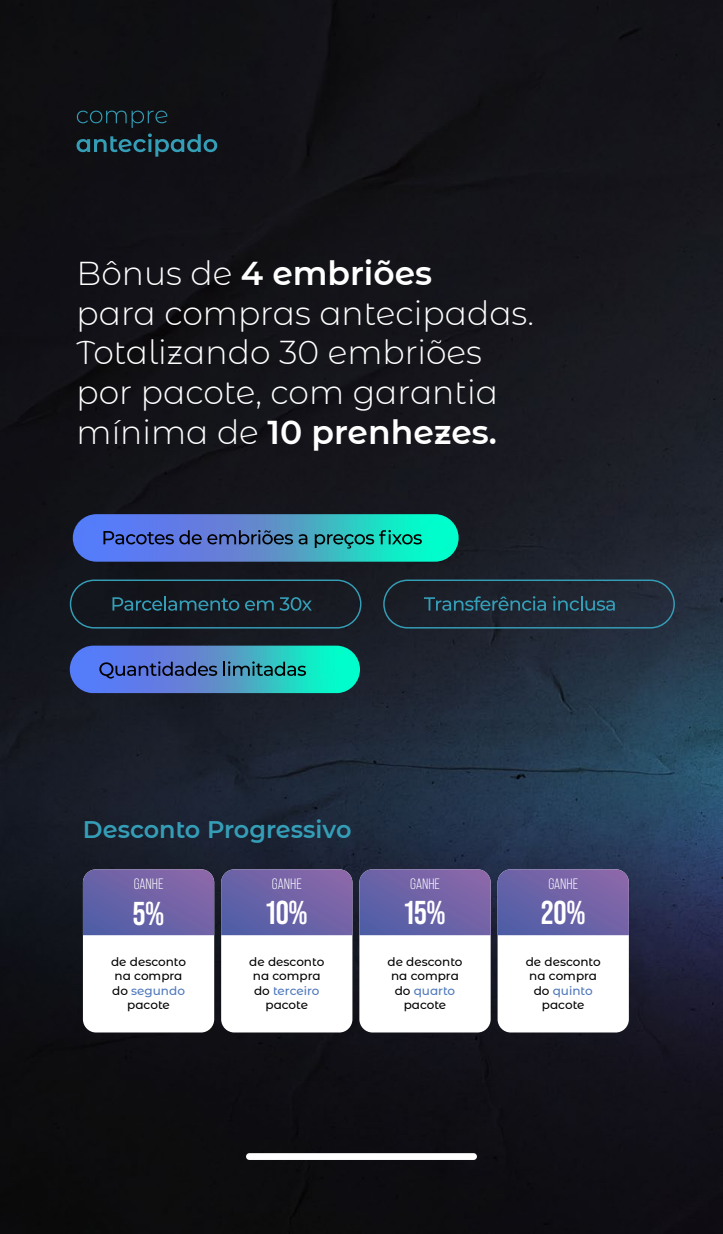
<style>
.page{position:relative;width:723px;height:1234px;background:#fff}
.page>*{position:absolute;margin:0;border:0;box-sizing:border-box;transform-origin:0 0}
.t1{font:300 33px/39.6px "Montserrat Alternates";color:#fff}
.t2{font:700 33px "Bebas Neue Pro";color:#fff}
.t3{font:600 24px "Montserrat Alternates";color:#359eb7}
.t4{font:15px "Bebas Neue Pro";color:#fff}
.t5{font:500 12px/14.4px "Montserrat Alternates";color:#000;text-align:center}
.s1{font-weight:600}
.s2{color:#4d77bb}
</style>
<div class="page">
<img style="left:0;top:0;width:723px;height:1233px">
<img style="left:73px;top:514px;width:386px;height:47px;border-radius:24px">
<svg style="left:103px;top:530px;width:190px;height:14px;background:#435a9d"></svg>
<svg style="left:299px;top:534px;width:8px;height:10px"></svg>
<svg style="left:315px;top:530px;width:107px;height:18px;background:#1aa497"></svg>
<div style="left:70px;top:579px;width:291px;height:49px;border:1px solid #359eb7;border-radius:24px"></div>
<svg style="left:112px;top:596px;width:127px;height:14px;background:#1d3c49"></svg>
<svg style="left:245px;top:597px;width:67px;height:13px"></svg>
<div style="left:383px;top:579px;width:292px;height:49px;border:1px solid #359eb7;border-radius:24px"></div>
<svg style="left:424px;top:596px;width:122px;height:14px;background:#244554"></svg>
<svg style="left:553px;top:596px;width:62px;height:14px"></svg>
<img style="left:70px;top:645px;width:290px;height:48px;border-radius:23px">
<svg style="left:99px;top:661px;width:118px;height:17px;background:#465ca4"></svg>
<svg style="left:223px;top:661px;width:83px;height:14px"></svg>
<svg style="left:77px;top:111px;width:140px;height:46px;background:#162931"></svg>
<div style="left:83px;top:869px;width:131px;height:163px;background:#fff;border-radius:13px"></div>
<svg style="left:83px;top:869px;width:131px;height:66px;background:#6c62a6"></svg>
<div style="left:221px;top:869px;width:131px;height:163px;background:#fff;border-radius:13px"></div>
<svg style="left:221px;top:869px;width:131px;height:66px;background:#6d62a6"></svg>
<div style="left:359px;top:869px;width:132px;height:163px;background:#fff;border-radius:13px"></div>
<svg style="left:359px;top:869px;width:132px;height:66px;background:#6d63a6"></svg>
<div style="left:497px;top:869px;width:132px;height:163px;background:#fff;border-radius:13px"></div>
<svg style="left:497px;top:869px;width:132px;height:66px;background:#6d63a6"></svg>
<svg style="left:246px;top:1152px;width:231px;height:7px"></svg>
<h1 class="t1" style="left:77px;top:252px;width:459px">Bônus de <span class="s1">4 embriões<br></span>para compras antecipadas.<br>Totalizando 30 embriões por pacote, com garantia mínima de <span class="s1">10 prenhezes.</span></h1>
<h2 class="t3" style="left:83px;top:812px;width:270px">Desconto Progressivo</h2>
<p class="t4" style="left:134px;top:875px;width:31px">GANHE</p>
<h1 class="t2" style="left:133px;top:894px;width:33px">5%</h1>
<p class="t5" style="left:111px;top:953px;width:76px">de desconto na compra do <span class="s2">segundo </span>pacote</p>
<p class="t4" style="left:272px;top:875px;width:31px">GANHE</p>
<h1 class="t2" style="left:266px;top:893px;width:43px">10%</h1>
<p class="t5" style="left:249px;top:953px;width:76px">de desconto na compra do <span class="s2">terceiro </span>pacote</p>
<p class="t4" style="left:410px;top:875px;width:31px">GANHE</p>
<h1 class="t2" style="left:405px;top:893px;width:42px">15%</h1>
<p class="t5" style="left:387px;top:953px;width:76px">de desconto na compra do <span class="s2">quarto </span>pacote</p>
<p class="t4" style="left:548px;top:875px;width:31px">GANHE</p>
<h1 class="t2" style="left:541px;top:893px;width:45px">20%</h1>
<p class="t5" style="left:526px;top:953px;width:76px">de desconto na compra do <span class="s2">quinto </span>pacote</p>
</div>
